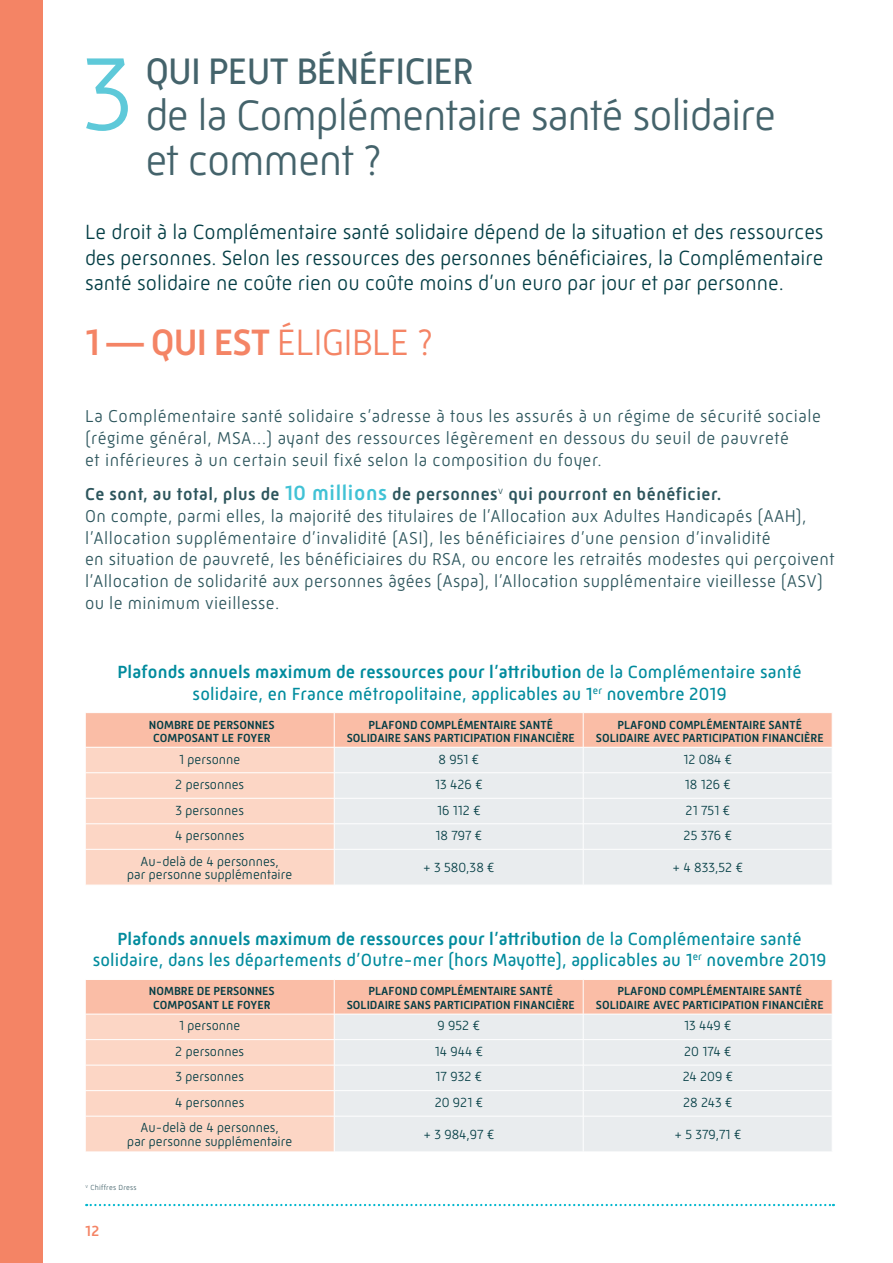
<style>
.page{position:relative;width:893px;height:1263px;background:#fff}
.page>*{position:absolute;margin:0;border:0;box-sizing:border-box;transform-origin:0 0}
.t1{font:300 105.15px "Mic 32 New";color:#5ec9d9}
.t2{font:300 43.5px/45.6px "Mic 32 New";letter-spacing:-.025em;color:#44636b}
.t3{font:37.65px "Mic 32 New";letter-spacing:-.025em;color:#44636b}
.t4{font:300 37.5px "Mic 32 New";letter-spacing:-.025em;color:#f48465}
.t5{font:300 21px/25.5px "Mic 32 New";color:#043e45;text-align:justify}
.t6{font:18px/21.8px "Mic 32 New";letter-spacing:.01em;color:#008b9d;text-align:center}
.t7{font:300 17.55px/21.8px "Mic 32 New";letter-spacing:.03em;color:#2d565d}
.t8{font:500 15px "Mic 32 New";color:#f48465}
.t9{font:300 13.5px/13.5px "Mic 32 New";color:#043e45;text-align:center}
.t10{font:500 12px/13.5px "Mic 32 New";color:#043e45;text-align:center}
.t11{font:300 7.5px "Mic 32 New";letter-spacing:.03em;color:#44636b}
.s1{font-weight:500}
.s2{font-weight:500;font-size:21px;color:#41c2d5}
</style>
<div class="page">
<div style="left:0;top:0;width:43px;height:1263px;background:#f48465"></div>
<svg style="left:86px;top:1204px;width:748px;height:2px"></svg>
<svg style="left:85px;top:713px;width:747px;height:172px;background:#f1ddd5"></svg>
<hr style="left:85px;top:849px;width:1px;height:36px;background:#fff">
<hr style="left:85px;top:747px;width:249px;height:1px;background:#fff">
<hr style="left:334px;top:747px;width:249px;height:1px;background:#fff">
<hr style="left:583px;top:747px;width:249px;height:1px;background:#fff">
<hr style="left:85px;top:772px;width:249px;height:1px;background:#fff">
<hr style="left:334px;top:772px;width:249px;height:1px;background:#fff">
<hr style="left:583px;top:772px;width:249px;height:1px;background:#fff">
<hr style="left:85px;top:798px;width:249px;height:1px;background:#fff">
<hr style="left:334px;top:798px;width:249px;height:1px;background:#fff">
<hr style="left:583px;top:798px;width:249px;height:1px;background:#fff">
<hr style="left:85px;top:823px;width:249px;height:1px;background:#fff">
<hr style="left:85px;top:849px;width:249px;height:1px;background:#fff">
<hr style="left:334px;top:823px;width:249px;height:1px;background:#fff">
<hr style="left:334px;top:849px;width:249px;height:1px;background:#fff">
<hr style="left:583px;top:823px;width:249px;height:1px;background:#fff">
<hr style="left:583px;top:849px;width:249px;height:1px;background:#fff">
<svg style="left:85px;top:980px;width:747px;height:172px;background:#f1ddd5"></svg>
<hr style="left:85px;top:1116px;width:1px;height:36px;background:#fff">
<hr style="left:85px;top:1014px;width:249px;height:1px;background:#fff">
<hr style="left:334px;top:1014px;width:249px;height:1px;background:#fff">
<hr style="left:583px;top:1014px;width:249px;height:1px;background:#fff">
<hr style="left:85px;top:1039px;width:249px;height:1px;background:#fff">
<hr style="left:334px;top:1039px;width:249px;height:1px;background:#fff">
<hr style="left:583px;top:1039px;width:249px;height:1px;background:#fff">
<hr style="left:85px;top:1065px;width:249px;height:1px;background:#fff">
<hr style="left:334px;top:1065px;width:249px;height:1px;background:#fff">
<hr style="left:583px;top:1065px;width:249px;height:1px;background:#fff">
<hr style="left:85px;top:1090px;width:249px;height:1px;background:#fff">
<hr style="left:85px;top:1116px;width:249px;height:1px;background:#fff">
<hr style="left:334px;top:1090px;width:249px;height:1px;background:#fff">
<hr style="left:334px;top:1116px;width:249px;height:1px;background:#fff">
<hr style="left:583px;top:1090px;width:249px;height:1px;background:#fff">
<hr style="left:583px;top:1116px;width:249px;height:1px;background:#fff">
<h1 class="t1" style="left:82px;top:34px;width:54px">3</h1>
<h3 class="t3" style="left:145px;top:50px;width:330px">QUI PEUT BÉNÉFICIER</h3>
<h2 class="t2" style="left:145px;top:92px;width:632px">de la Complémentaire santé solidaire et comment ?</h2>
<p class="t5" style="left:85px;top:219px;width:740px">Le droit à la Complémentaire santé solidaire dépend de la situation et des ressources des personnes. Selon les ressources des personnes bénéficiaires, la Complémentaire santé solidaire ne coûte rien ou coûte moins d’un euro par jour et par personne.</p>
<h3 class="t4" style="left:85px;top:321px;width:350px"><span class="s1">1 — QUI EST</span> ÉLIGIBLE ?</h3>
<p class="t7" style="left:85px;top:405px;width:737px">La Complémentaire santé solidaire s’adresse à tous les assurés à un régime de sécurité sociale (régime général, MSA…) ayant des ressources légèrement en dessous du seuil de pauvreté<br>et inférieures à un certain seuil fixé selon la composition du foyer.</p>
<p class="t7" style="left:85px;top:483px;width:751px"><span class="s1">Ce sont, au total, plus de</span> <span class="s2">10 millions</span> <span class="s1">de personnes</span><sup>v</sup> <span class="s1">qui pourront en bénéficier.<br></span>On compte, parmi elles, la majorité des titulaires de l’Allocation aux Adultes Handicapés (AAH), l’Allocation supplémentaire d’invalidité (ASI), les bénéficiaires d’une pension d’invalidité<br>en situation de pauvreté, les bénéficiaires du RSA, ou encore les retraités modestes qui perçoivent l’Allocation de solidarité aux personnes âgées (Aspa), l’Allocation supplémentaire vieillesse (ASV) ou le minimum vieillesse.</p>
<p class="t6" style="left:117px;top:661px;width:686px"><span class="s1">Plafonds annuels maximum de ressources pour l’attribution</span> de la Complémentaire santé solidaire, en France métropolitaine, applicables au 1<sup>er</sup> novembre 2019</p>
<p class="t10" style="left:149px;top:718px;width:127px">NOMBRE DE PERSONNES<br>COMPOSANT LE FOYER</p>
<p class="t10" style="left:347px;top:718px;width:230px">PLAFOND COMPLÉMENTAIRE SANTÉ<br>SOLIDAIRE SANS PARTICIPATION FINANCIÈRE</p>
<p class="t10" style="left:596px;top:718px;width:229px">PLAFOND COMPLÉMENTAIRE SANTÉ<br>SOLIDAIRE AVEC PARTICIPATION FINANCIÈRE</p>
<p class="t9" style="left:179px;top:752px;width:63px">1 personne</p>
<p class="t9" style="left:438px;top:752px;width:42px">8 951 €</p>
<p class="t9" style="left:683px;top:752px;width:50px">12 084 €</p>
<p class="t9" style="left:175px;top:778px;width:70px">2 personnes</p>
<p class="t9" style="left:435px;top:778px;width:49px">13 426 €</p>
<p class="t9" style="left:685px;top:778px;width:47px">18 126 €</p>
<p class="t9" style="left:176px;top:803px;width:70px">3 personnes</p>
<p class="t9" style="left:437px;top:803px;width:45px">16 112 €</p>
<p class="t9" style="left:686px;top:803px;width:46px">21 751 €</p>
<p class="t9" style="left:175px;top:829px;width:71px">4 personnes</p>
<p class="t9" style="left:435px;top:829px;width:48px">18 797 €</p>
<p class="t9" style="left:684px;top:829px;width:50px">25 376 €</p>
<p class="t9" style="left:127px;top:854px;width:166px">Au-delà de 4 personnes,<br>par personne supplémentaire</p>
<p class="t9" style="left:423px;top:861px;width:73px">+ 3 580,38 €</p>
<p class="t9" style="left:673px;top:861px;width:72px">+ 4 833,52 €</p>
<p class="t6" style="left:93px;top:927px;width:735px"><span class="s1">Plafonds annuels maximum de ressources pour l’attribution</span> de la Complémentaire santé solidaire, dans les départements d’Outre-mer (hors Mayotte), applicables au 1<sup>er</sup> novembre 2019</p>
<p class="t10" style="left:149px;top:984px;width:127px">NOMBRE DE PERSONNES<br>COMPOSANT LE FOYER</p>
<p class="t10" style="left:347px;top:984px;width:230px">PLAFOND COMPLÉMENTAIRE SANTÉ<br>SOLIDAIRE SANS PARTICIPATION FINANCIÈRE</p>
<p class="t10" style="left:596px;top:984px;width:229px">PLAFOND COMPLÉMENTAIRE SANTÉ<br>SOLIDAIRE AVEC PARTICIPATION FINANCIÈRE</p>
<p class="t9" style="left:179px;top:1019px;width:63px">1 personne</p>
<p class="t9" style="left:438px;top:1019px;width:44px">9 952 €</p>
<p class="t9" style="left:684px;top:1019px;width:49px">13 449 €</p>
<p class="t9" style="left:175px;top:1044px;width:70px">2 personnes</p>
<p class="t9" style="left:435px;top:1044px;width:50px">14 944 €</p>
<p class="t9" style="left:684px;top:1044px;width:49px">20 174 €</p>
<p class="t9" style="left:176px;top:1070px;width:70px">3 personnes</p>
<p class="t9" style="left:436px;top:1070px;width:48px">17 932 €</p>
<p class="t9" style="left:683px;top:1070px;width:52px">24 209 €</p>
<p class="t9" style="left:175px;top:1095px;width:71px">4 personnes</p>
<p class="t9" style="left:435px;top:1095px;width:50px">20 921 €</p>
<p class="t9" style="left:683px;top:1095px;width:51px">28 243 €</p>
<p class="t9" style="left:127px;top:1121px;width:166px">Au-delà de 4 personnes,<br>par personne supplémentaire</p>
<p class="t9" style="left:423px;top:1128px;width:72px">+ 3 984,97 €</p>
<p class="t9" style="left:674px;top:1128px;width:68px">+ 5 379,71 €</p>
<p class="t11" style="left:86px;top:1183px;width:53px"><sup>V</sup> Chiffres Dress</p>
<p class="t8" style="left:85px;top:1222px;width:16px">12</p>
</div>
